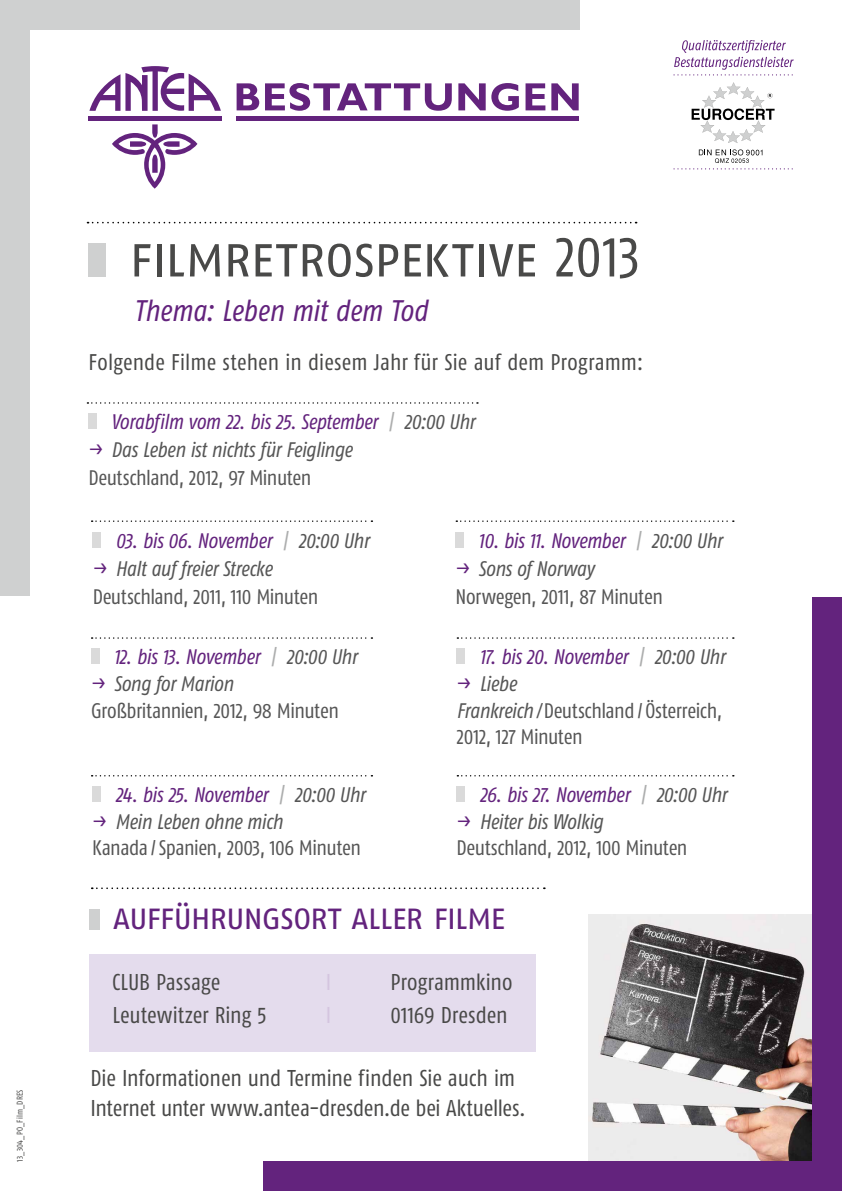
<style>
.page{position:relative;width:842px;height:1191px;background:#fff}
.page>*{position:absolute;margin:0;border:0;box-sizing:border-box;transform-origin:0 0}
.t1{font:57.65px "Fago Co Regular Lf Caps";letter-spacing:-.005em;color:#494948}
.t2{font:36.4px "Fago Co Regular Lf Caps";letter-spacing:-.03em;color:#63237d}
.t3{font:italic 29.7px "Fago Co Regular Lf";color:#63237d}
.t4{font:22.9px/30.5px "Fago Co Regular Lf";letter-spacing:-.005em;color:#494948}
.t5{font:22.9px "Fago Co Regular Lf";color:#d4c5df}
.t6{font:22.65px "Fago Co Regular Lf";letter-spacing:.005em;color:#494948}
.t7{font:21.05px/26.6px "Fago Co Regular Lf";letter-spacing:-.025em;color:#565656}
.t8{font:italic 21.05px/28.1px "Fago Co Regular Lf";letter-spacing:-.02em;color:#565656}
.t9{font:8.5px "Fago Co Regular Lf";letter-spacing:.015em;color:#494948}
.s1{color:#63237d}
.s2{color:#acadad}
.s3{font-family:"Fago Co Regular Exp";font-style:normal;color:#63237d}
.s4{font-style:normal}
.s5{font-style:italic;color:#63237d}
.s6{font-style:italic;color:#acadad}
.s7{font-style:italic}
.s8{font-family:"Fago Co Regular Exp";color:#63237d}
</style>
<div class="page">
<img style="left:588px;top:914px;width:224px;height:247px">
<svg style="left:112px;top:124px;width:85px;height:65px"></svg>
<svg style="left:89px;top:66px;width:132px;height:45px"></svg>
<svg style="left:237px;top:83px;width:22px;height:27px"></svg>
<svg style="left:265px;top:83px;width:187px;height:28px"></svg>
<svg style="left:458px;top:83px;width:61px;height:28px"></svg>
<svg style="left:525px;top:83px;width:20px;height:27px"></svg>
<svg style="left:551px;top:83px;width:28px;height:27px"></svg>
<div style="left:88px;top:116px;width:134px;height:5px;background:#63237d"></div>
<div style="left:237px;top:116px;width:342px;height:5px;background:#63237d"></div>
<div style="left:88px;top:243px;width:17px;height:33px;background:#cfd0d0"></div>
<div style="left:0;top:0;width:579px;height:30px;background:#cfd0d0"></div>
<div style="left:0;top:0;width:30px;height:595px;background:#cfd0d0"></div>
<div style="left:812px;top:597px;width:30px;height:594px;background:#63237d"></div>
<div style="left:263px;top:1161px;width:579px;height:30px;background:#63237d"></div>
<div style="left:93px;top:531px;width:8px;height:16px;background:#dadada"></div>
<svg style="left:92px;top:520px;width:280px;height:2px"></svg>
<div style="left:456px;top:531px;width:8px;height:16px;background:#dadada"></div>
<svg style="left:456px;top:520px;width:278px;height:2px"></svg>
<div style="left:457px;top:648px;width:8px;height:16px;background:#dadada"></div>
<svg style="left:92px;top:637px;width:280px;height:2px"></svg>
<div style="left:91px;top:648px;width:9px;height:16px;background:#dadada"></div>
<svg style="left:457px;top:637px;width:277px;height:2px"></svg>
<div style="left:89px;top:954px;width:447px;height:98px;background:#e4dced"></div>
<div style="left:89px;top:908px;width:11px;height:21px;background:#cfd0d0"></div>
<svg style="left:92px;top:887px;width:453px;height:2px"></svg>
<svg style="left:673px;top:40px;width:121px;height:35px"></svg>
<svg style="left:673px;top:149px;width:120px;height:20px"></svg>
<svg style="left:692px;top:82px;width:82px;height:61px"></svg>
<svg style="left:88px;top:222px;width:549px;height:1px"></svg>
<div style="left:457px;top:786px;width:8px;height:16px;background:#dadada"></div>
<svg style="left:92px;top:775px;width:280px;height:1px"></svg>
<div style="left:92px;top:786px;width:9px;height:16px;background:#dadada"></div>
<svg style="left:457px;top:775px;width:277px;height:1px"></svg>
<div style="left:89px;top:413px;width:8px;height:16px;background:#dadada"></div>
<svg style="left:87px;top:402px;width:391px;height:2px"></svg>
<p class="t9" style="left:15px;top:1161px;width:73px;rotate:-90deg">13_304_PO_Film_DRES</p>
<h1 class="t1" style="left:129px;top:224px;width:512px">filmretrospektive 2013</h1>
<h3 class="t3" style="left:134px;top:294px;width:295px">Thema: Leben mit dem Tod</h3>
<p class="t6" style="left:89px;top:349px;width:556px">Folgende Filme stehen in diesem Jahr für Sie auf dem Programm:</p>
<p class="t8" style="left:89px;top:408px;width:388px;text-indent:23px"><span class="s1">Vorabfilm vom 22. bis 25. September</span> <span class="s2">|</span> 20:00 Uhr <span class="s3">p</span> Das Leben ist nichts für Feiglinge<br><span class="s4">Deutschland, 2012, 97 Minuten</span></p>
<p class="t8" style="left:93px;top:526px;width:278px;text-indent:23px"><span class="s1">03. bis 06. November</span> <span class="s2">|</span> 20:00 Uhr <span class="s3">p</span> Halt auf freier Strecke<br><span class="s4">Deutschland, 2011, 110 Minuten</span></p>
<p class="t7" style="left:456px;top:526px;width:268px;line-height:28.1px;text-indent:23px"><span class="s5">10. bis 11. November</span> <span class="s6">|</span> <span class="s7">20:00 Uhr </span><span class="s8">p</span> <span class="s7">Sons of Norway<br></span>Norwegen, 2011, 87 Minuten</p>
<p class="t7" style="left:457px;top:643px;width:270px;text-indent:23px"><span class="s5">17. bis 20. November</span> <span class="s6">|</span> <span class="s7">20:00 Uhr </span><span class="s8">p</span> <span class="s7">Liebe<br>Frankreich /</span> Deutschland / Österreich,<br>2012, 127 Minuten</p>
<p class="t7" style="left:91px;top:643px;width:267px;text-indent:23px"><span class="s5">12. bis 13. November</span> <span class="s6">|</span> <span class="s7">20:00 Uhr </span><span class="s8">p</span> <span class="s7">Song for Marion<br></span>Großbritannien, 2012, 98 Minuten</p>
<p class="t7" style="left:92px;top:781px;width:274px;text-indent:23px"><span class="s5">24. bis 25. November</span> <span class="s6">|</span> <span class="s7">20:00 Uhr </span><span class="s8">p</span> <span class="s7">Mein Leben ohne mich<br></span>Kanada /Spanien, 2003, 106 Minuten</p>
<p class="t7" style="left:457px;top:781px;width:272px;text-indent:23px"><span class="s5">26. bis 27. November</span> <span class="s6">|</span> <span class="s7">20:00 Uhr </span><span class="s8">p</span> <span class="s7">Heiter bis Wolkig<br></span>Deutschland, 2012, 100 Minuten</p>
<h2 class="t2" style="left:113px;top:896px;width:394px">aufführungsort aller filme</h2>
<p class="t4" style="left:112px;top:966px;width:110px">CLUB Passage</p>
<p class="t5" style="left:326px;top:969px;width:7px">I</p>
<p class="t4" style="left:390px;top:966px;width:124px">Programmkino</p>
<p class="t4" style="left:112px;top:999px;width:156px">Leutewitzer Ring 5</p>
<p class="t5" style="left:326px;top:1001px;width:7px">I</p>
<p class="t4" style="left:390px;top:999px;width:119px">01169 Dresden</p>
<p class="t4" style="left:90px;top:1062px;width:437px">Die Informationen und Termine finden Sie auch im<br>Internet unter www.antea-dresden.de bei Aktuelles.</p>
</div>
